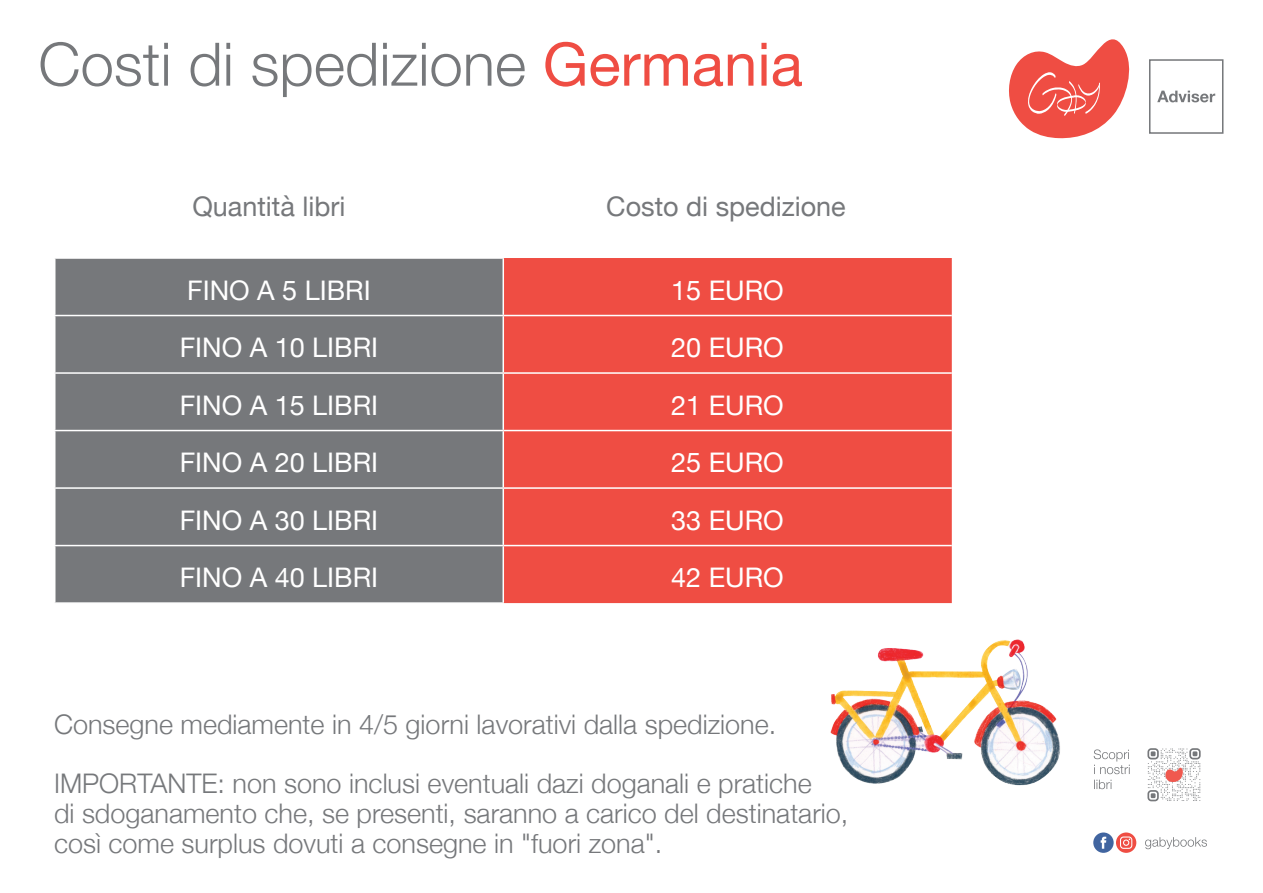
<style>
.page{position:relative;width:1263px;height:893px;background:#fff}
.page>*{position:absolute;margin:0;border:0;box-sizing:border-box;transform-origin:0 0}
.t1{font:300 60px "Helvetica Neue";color:#76787b}
.t2{font:300 27px "Helvetica Neue";color:#76787b}
.t3{font:27px "Helvetica Neue";color:#fff}
.t4{font:27px "Helvetica Neue";color:#76787b}
.s1{font-weight:400;color:#ef4d43}
</style>
<div class="page">
<div style="left:56px;top:259px;width:446px;height:343px;background:#76787b"></div>
<div style="left:504px;top:258px;width:448px;height:345px;background:#ef4d43"></div>
<hr style="left:503px;top:315px;width:449px;height:1px;background:#fff">
<hr style="left:503px;top:372px;width:449px;height:2px;background:#fff">
<hr style="left:503px;top:430px;width:449px;height:1px;background:#fff">
<hr style="left:503px;top:487px;width:449px;height:2px;background:#fff">
<hr style="left:503px;top:545px;width:449px;height:1px;background:#fff">
<hr style="left:54px;top:315px;width:449px;height:1px;background:#fff">
<hr style="left:54px;top:372px;width:449px;height:2px;background:#fff">
<hr style="left:54px;top:430px;width:449px;height:1px;background:#fff">
<hr style="left:54px;top:487px;width:449px;height:2px;background:#fff">
<hr style="left:54px;top:545px;width:449px;height:1px;background:#fff">
<svg style="left:1009px;top:39px;width:121px;height:100px"></svg>
<svg style="left:1157px;top:91px;width:58px;height:11px"></svg>
<div style="left:1149px;top:59px;width:74px;height:75px;border:2px solid #76787b"></div>
<svg style="left:1147px;top:748px;width:54px;height:53px"></svg>
<svg style="left:1094px;top:780px;width:17px;height:9px"></svg>
<svg style="left:1094px;top:749px;width:36px;height:25px"></svg>
<svg style="left:1145px;top:837px;width:62px;height:12px"></svg>
<div style="left:1116px;top:832px;width:20px;height:21px;background:#ef4d43;border-radius:50%"></div>
<div style="left:1093px;top:832px;width:20px;height:21px;background:#4165a0;border-radius:50%"></div>
<svg style="left:1101px;top:837px;width:5px;height:12px"></svg>
<svg style="left:1120px;top:836px;width:12px;height:13px"></svg>
<img style="left:830px;top:639px;width:230px;height:147px">
<p class="t1" style="left:38px;top:16px;width:766px">Costi di spedizione <span class="s1">Germania</span></p>
<p class="t4" style="left:192px;top:187px;width:155px">Quantità libri</p>
<p class="t4" style="left:606px;top:187px;width:241px">Costo di spedizione</p>
<p class="t3" style="left:187px;top:271px;width:185px">FINO A 5 LIBRI</p>
<p class="t3" style="left:671px;top:271px;width:114px">15 EURO</p>
<p class="t3" style="left:180px;top:328px;width:200px">FINO A 10 LIBRI</p>
<p class="t3" style="left:671px;top:328px;width:114px">20 EURO</p>
<p class="t3" style="left:180px;top:386px;width:200px">FINO A 15 LIBRI</p>
<p class="t3" style="left:671px;top:386px;width:114px">21 EURO</p>
<p class="t3" style="left:180px;top:443px;width:200px">FINO A 20 LIBRI</p>
<p class="t3" style="left:671px;top:443px;width:114px">25 EURO</p>
<p class="t3" style="left:180px;top:501px;width:200px">FINO A 30 LIBRI</p>
<p class="t3" style="left:671px;top:501px;width:114px">33 EURO</p>
<p class="t3" style="left:180px;top:558px;width:200px">FINO A 40 LIBRI</p>
<p class="t3" style="left:671px;top:558px;width:114px">42 EURO</p>
<p class="t2" style="left:54px;top:702px;width:724px">Consegne mediamente in 4/5 giorni lavorativi dalla spedizione.</p>
<p class="t2" style="left:54px;top:762px;width:759px">IMPORTANTE: non sono inclusi eventuali dazi doganali e pratiche</p>
<p class="t2" style="left:54px;top:792px;width:796px">di sdoganamento che, se presenti, saranno a carico del destinatario,</p>
<p class="t2" style="left:54px;top:821px;width:610px">così come surplus dovuti a consegne in "fuori zona".</p>
</div>
